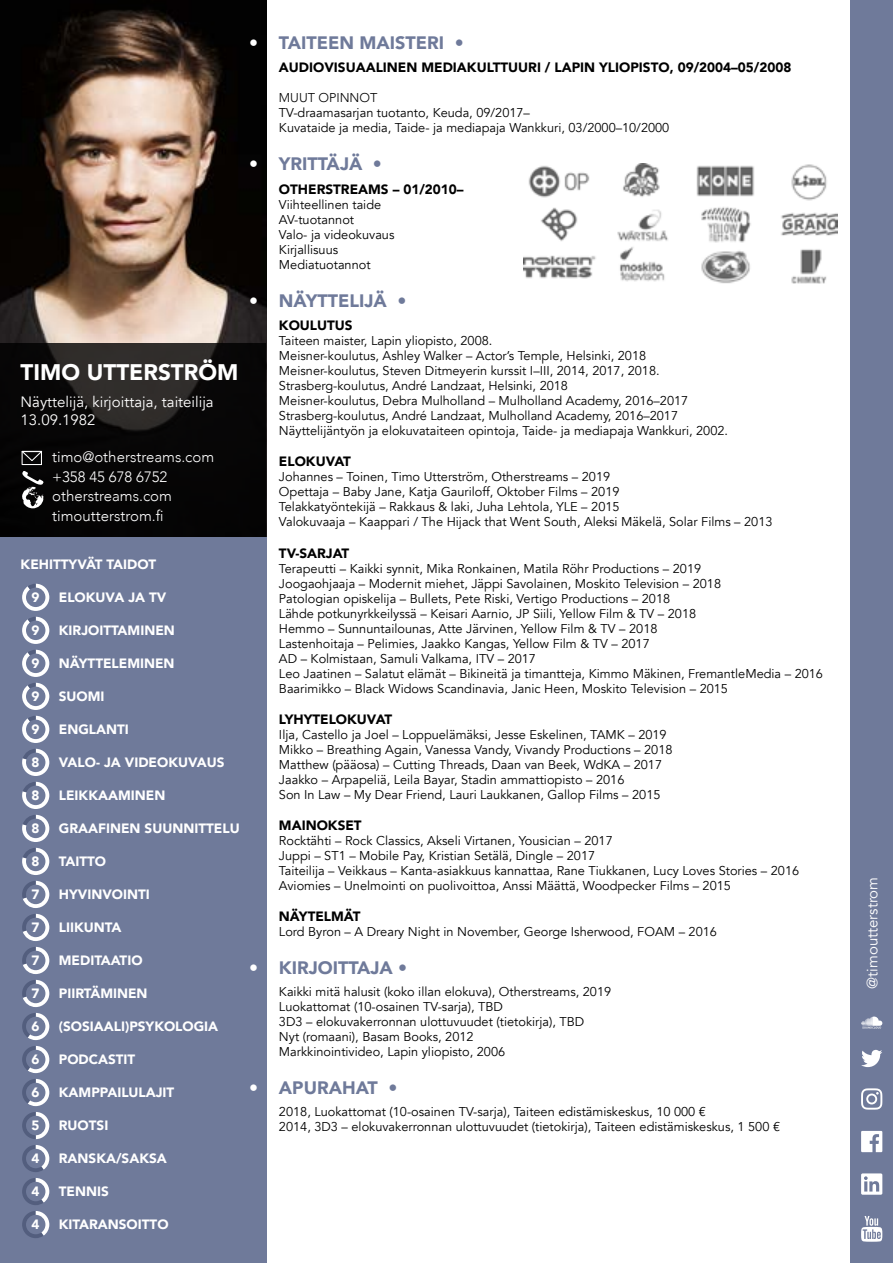
<style>
.page{position:relative;width:893px;height:1263px;background:#fff}
.page>*{position:absolute;margin:0;border:0;box-sizing:border-box;transform-origin:0 0}
.t1{font:900 22.5px "Avenir";color:#fff}
.t2{font:900 18px "Avenir";color:#6f7a9a}
.t3{font:300 15px/19.5px "Avenir";color:#fff}
.t4{font:15px/18px "Avenir";color:#fff}
.t5{font:900 13.5px "Avenir";color:#fff}
.t6{font:900 13.5px "Avenir";color:#000}
.t7{font:12.75px/15px "Avenir";color:#000}
.t8{font:300 12.75px "Avenir";color:#000}
.s1{color:#fff}
</style>
<div class="page">
<img style="left:0;top:0;width:266px;height:343px">
<svg style="left:0;top:343px;width:266px;height:194px;background:#0e0d0c"></svg>
<div style="left:0;top:537px;width:266px;height:726px;background:#6f7a9a"></div>
<svg style="left:22px;top:584px;width:27px;height:27px"></svg>
<svg style="left:22px;top:617px;width:27px;height:27px"></svg>
<svg style="left:22px;top:650px;width:27px;height:27px"></svg>
<svg style="left:22px;top:683px;width:27px;height:27px"></svg>
<svg style="left:22px;top:716px;width:27px;height:27px"></svg>
<svg style="left:22px;top:749px;width:27px;height:27px"></svg>
<svg style="left:22px;top:782px;width:27px;height:27px"></svg>
<svg style="left:22px;top:815px;width:27px;height:27px"></svg>
<svg style="left:22px;top:848px;width:27px;height:27px"></svg>
<svg style="left:22px;top:881px;width:27px;height:27px"></svg>
<svg style="left:22px;top:914px;width:27px;height:27px"></svg>
<svg style="left:22px;top:947px;width:27px;height:27px"></svg>
<svg style="left:22px;top:980px;width:27px;height:27px"></svg>
<svg style="left:22px;top:1013px;width:27px;height:27px"></svg>
<svg style="left:22px;top:1046px;width:27px;height:27px"></svg>
<svg style="left:22px;top:1079px;width:27px;height:27px"></svg>
<svg style="left:22px;top:1112px;width:27px;height:27px"></svg>
<svg style="left:22px;top:1178px;width:27px;height:27px"></svg>
<svg style="left:22px;top:1211px;width:27px;height:27px"></svg>
<svg style="left:22px;top:1145px;width:27px;height:27px"></svg>
<img style="left:523px;top:164px;width:315px;height:120px">
<div style="left:850px;top:0;width:43px;height:1263px;background:#6f7a9a"></div>
<svg style="left:861px;top:1131px;width:21px;height:21px"></svg>
<svg style="left:861px;top:1049px;width:21px;height:18px"></svg>
<svg style="left:861px;top:1088px;width:21px;height:22px"></svg>
<svg style="left:861px;top:1173px;width:21px;height:22px"></svg>
<svg style="left:861px;top:1016px;width:21px;height:12px"></svg>
<svg style="left:861px;top:1216px;width:21px;height:26px"></svg>
<div style="left:22px;top:451px;width:20px;height:14px;border:1px solid #fff"></div>
<svg style="left:19px;top:450px;width:25px;height:12px"></svg>
<svg style="left:22px;top:471px;width:22px;height:37px"></svg>
<h1 class="t1" style="left:21px;top:353px;width:219px">TIMO UTTERSTRÖM</h1>
<p class="t4" style="left:21px;top:393px;width:195px">Näyttelijä, kirjoittaja, taiteilija<br>13.09.1982</p>
<p class="t3" style="left:52px;top:447px;width:164px">timo@otherstreams.com +358 45 678 6752 otherstreams.com timoutterstrom.fi</p>
<p class="t5" style="left:21px;top:553px;width:137px">KEHITTYVÄT TAIDOT</p>
<p class="t5" style="left:32px;top:586px;width:9px">9</p>
<p class="t5" style="left:59px;top:586px;width:109px">ELOKUVA JA TV</p>
<p class="t5" style="left:32px;top:619px;width:9px">9</p>
<p class="t5" style="left:59px;top:619px;width:117px">KIRJOITTAMINEN</p>
<p class="t5" style="left:32px;top:652px;width:9px">9</p>
<p class="t5" style="left:59px;top:652px;width:117px">NÄYTTELEMINEN</p>
<p class="t5" style="left:32px;top:685px;width:9px">9</p>
<p class="t5" style="left:59px;top:685px;width:47px">SUOMI</p>
<p class="t5" style="left:32px;top:718px;width:9px">9</p>
<p class="t5" style="left:59px;top:718px;width:72px">ENGLANTI</p>
<p class="t5" style="left:32px;top:751px;width:9px">8</p>
<p class="t5" style="left:59px;top:751px;width:167px">VALO- JA VIDEOKUVAUS</p>
<p class="t5" style="left:32px;top:784px;width:9px">8</p>
<p class="t5" style="left:59px;top:784px;width:108px">LEIKKAAMINEN</p>
<p class="t5" style="left:32px;top:817px;width:9px">8</p>
<p class="t5" style="left:59px;top:817px;width:182px">GRAAFINEN SUUNNITTELU</p>
<p class="t5" style="left:32px;top:849px;width:9px">8</p>
<p class="t5" style="left:59px;top:849px;width:49px">TAITTO</p>
<p class="t5" style="left:32px;top:882px;width:9px">7</p>
<p class="t5" style="left:59px;top:882px;width:92px">HYVINVOINTI</p>
<p class="t5" style="left:32px;top:915px;width:9px">7</p>
<p class="t5" style="left:59px;top:915px;width:64px">LIIKUNTA</p>
<p class="t5" style="left:32px;top:948px;width:9px">7</p>
<p class="t5" style="left:59px;top:948px;width:85px">MEDITAATIO</p>
<p class="t5" style="left:32px;top:981px;width:9px">7</p>
<p class="t5" style="left:59px;top:981px;width:90px">PIIRTÄMINEN</p>
<p class="t5" style="left:32px;top:1014px;width:9px">6</p>
<p class="t5" style="left:59px;top:1014px;width:161px">(SOSIAALI)PSYKOLOGIA</p>
<p class="t5" style="left:32px;top:1047px;width:9px">6</p>
<p class="t5" style="left:59px;top:1047px;width:78px">PODCASTIT</p>
<p class="t5" style="left:32px;top:1080px;width:9px">6</p>
<p class="t5" style="left:59px;top:1080px;width:117px">KAMPPAILULAJIT</p>
<p class="t5" style="left:32px;top:1113px;width:9px">5</p>
<p class="t5" style="left:59px;top:1113px;width:51px">RUOTSI</p>
<p class="t5" style="left:32px;top:1146px;width:9px">4</p>
<p class="t5" style="left:59px;top:1146px;width:109px">RANSKA/SAKSA</p>
<p class="t5" style="left:32px;top:1179px;width:9px">4</p>
<p class="t5" style="left:59px;top:1179px;width:52px">TENNIS</p>
<p class="t5" style="left:32px;top:1212px;width:9px">4</p>
<p class="t5" style="left:59px;top:1212px;width:111px">KITARANSOITTO</p>
<h2 class="t2" style="left:249px;top:27px;width:216px"><span class="s1">•</span> TAITEEN MAISTERI •</h2>
<p class="t6" style="left:279px;top:56px;width:514px">AUDIOVISUAALINEN MEDIAKULTTUURI / LAPIN YLIOPISTO, 09/2004–05/2008</p>
<p class="t8" style="left:279px;top:91px;width:100px">MUUT OPINNOT</p>
<p class="t7" style="left:279px;top:106px;width:392px">TV-draamasarjan tuotanto, Keuda, 09/2017–<br>Kuvataide ja media, Taide- ja mediapaja Wankkuri, 03/2000–10/2000</p>
<h2 class="t2" style="left:249px;top:149px;width:134px"><span class="s1">•</span> YRITTÄJÄ •</h2>
<p class="t6" style="left:279px;top:178px;width:186px">OTHERSTREAMS – 01/2010–</p>
<p class="t7" style="left:279px;top:197px;width:117px">Viihteellinen taide<br>AV-tuotannot<br>Valo- ja videokuvaus<br>Kirjallisuus<br>Mediatuotannot</p>
<h2 class="t2" style="left:249px;top:285px;width:159px"><span class="s1">•</span> NÄYTTELIJÄ •</h2>
<p class="t6" style="left:279px;top:314px;width:75px">KOULUTUS</p>
<p class="t7" style="left:279px;top:333px;width:451px">Taiteen maister, Lapin yliopisto, 2008.<br>Meisner-koulutus, Ashley Walker – Actor’s Temple, Helsinki, 2018<br>Meisner-koulutus, Steven Ditmeyerin kurssit I–III, 2014, 2017, 2018.<br>Strasberg-koulutus, André Landzaat, Helsinki, 2018<br>Meisner-koulutus, Debra Mulholland – Mulholland Academy, 2016–2017<br>Strasberg-koulutus, André Landzaat, Mulholland Academy, 2016–2017<br>Näyttelijäntyön ja elokuvataiteen opintoja, Taide- ja mediapaja Wankkuri, 2002.</p>
<p class="t6" style="left:279px;top:450px;width:74px">ELOKUVAT</p>
<p class="t7" style="left:279px;top:470px;width:495px">Johannes – Toinen, Timo Utterström, Otherstreams – 2019<br>Opettaja – Baby Jane, Katja Gauriloff, Oktober Films – 2019<br>Telakkatyöntekijä – Rakkaus &amp; laki, Juha Lehtola, YLE – 2015<br>Valokuvaaja – Kaappari / The Hijack that Went South, Aleksi Mäkelä, Solar Films – 2013</p>
<p class="t6" style="left:279px;top:541px;width:72px">TV-SARJAT</p>
<p class="t7" style="left:279px;top:561px;width:546px">Terapeutti – Kaikki synnit, Mika Ronkainen, Matila Röhr Productions – 2019<br>Joogaohjaaja – Modernit miehet, Jäppi Savolainen, Moskito Television – 2018<br>Patologian opiskelija – Bullets, Pete Riski, Vertigo Productions – 2018<br>Lähde potkunyrkkeilyssä – Keisari Aarnio, JP Siili, Yellow Film &amp; TV – 2018<br>Hemmo – Sunnuntailounas, Atte Järvinen, Yellow Film &amp; TV – 2018<br>Lastenhoitaja – Pelimies, Jaakko Kangas, Yellow Film &amp; TV – 2017<br>AD – Kolmistaan, Samuli Valkama, ITV – 2017<br>Leo Jaatinen – Salatut elämät – Bikineitä ja timantteja, Kimmo Mäkinen, FremantleMedia – 2016<br>Baarimikko – Black Widows Scandinavia, Janic Heen, Moskito Television – 2015</p>
<p class="t6" style="left:279px;top:707px;width:115px">LYHYTELOKUVAT</p>
<p class="t7" style="left:279px;top:727px;width:395px">Ilja, Castello ja Joel – Loppuelämäksi, Jesse Eskelinen, TAMK – 2019<br>Mikko – Breathing Again, Vanessa Vandy, Vivandy Productions – 2018<br>Matthew (pääosa) – Cutting Threads, Daan van Beek, WdKA – 2017<br>Jaakko – Arpapeliä, Leila Bayar, Stadin ammattiopisto – 2016<br>Son In Law – My Dear Friend, Lauri Laukkanen, Gallop Films – 2015</p>
<p class="t6" style="left:279px;top:814px;width:84px">MAINOKSET</p>
<p class="t7" style="left:279px;top:833px;width:522px">Rocktähti – Rock Classics, Akseli Virtanen, Yousician – 2017<br>Juppi – ST1 – Mobile Pay, Kristian Setälä, Dingle – 2017<br>Taiteilija – Veikkaus – Kanta-asiakkuus kannattaa, Rane Tiukkanen, Lucy Loves Stories – 2016<br>Aviomies – Unelmointi on puolivoittoa, Anssi Määttä, Woodpecker Films – 2015</p>
<p class="t6" style="left:279px;top:905px;width:83px">NÄYTELMÄT</p>
<p class="t7" style="left:279px;top:924px;width:439px">Lord Byron – A Dreary Night in November, George Isherwood, FOAM – 2016</p>
<h2 class="t2" style="left:249px;top:952px;width:160px"><span class="s1">•</span> KIRJOITTAJA •</h2>
<p class="t7" style="left:279px;top:985px;width:334px">Kaikki mitä halusit (koko illan elokuva), Otherstreams, 2019<br>Luokattomat (10-osainen TV-sarja), TBD<br>3D3 – elokuvakerronnan ulottuvuudet (tietokirja), TBD<br>Nyt (romaani), Basam Books, 2012<br>Markkinointivideo, Lapin yliopisto, 2006</p>
<h2 class="t2" style="left:249px;top:1072px;width:150px"><span class="s1">•</span> APURAHAT •</h2>
<p class="t7" style="left:279px;top:1105px;width:503px">2018, Luokattomat (10-osainen TV-sarja), Taiteen edistämiskeskus, 10 000 €<br>2014, 3D3 – elokuvakerronnan ulottuvuudet (tietokirja), Taiteen edistämiskeskus, 1 500 €</p>
<p class="t4" style="left:864px;top:989px;width:113px;rotate:-90deg">@timoutterstrom</p>
</div>
